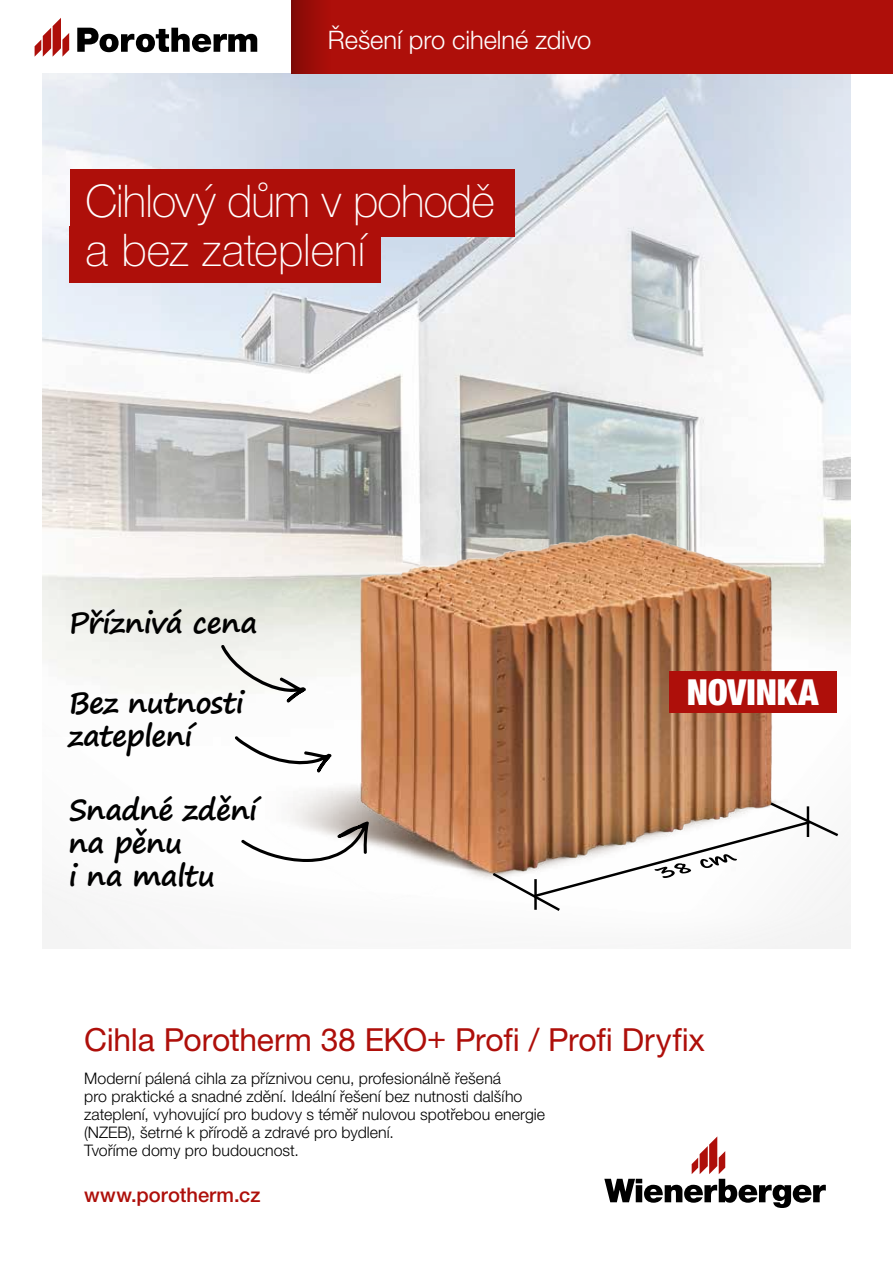
<style>
.page{position:relative;width:893px;height:1263px;background:#fff}
.page>*{position:absolute;margin:0;border:0;box-sizing:border-box;transform-origin:0 0}
.t1{font:100 45px/48.4px "Helvetica Neue LT Pro";letter-spacing:-.015em;color:#fff}
.t2{font:900 condensed 36px "Helvetica Neue LT Pro";letter-spacing:-.005em;color:#fff}
.t3{font:31.8px "Helvetica Neue LT Pro";letter-spacing:-.01em;color:#ae0f0a}
.t4{font:700 28.95px/33.2px "Segoe Print";letter-spacing:-.02em;color:#000}
.t5{font:300 25.5px "Helvetica Neue LT Pro";letter-spacing:-.005em;color:#fff}
.t6{font:500 20.1px "Helvetica Neue LT Pro";color:#ae0f0a}
.t7{font:300 15.9px/18px "Helvetica Neue LT Pro";letter-spacing:.005em;color:#000}
</style>
<div class="page">
<img style="left:42px;top:73px;width:809px;height:875px">
<img style="left:266px;top:429px;width:585px;height:520px">
<svg style="left:490px;top:800px;width:351px;height:113px"></svg>
<hr style="left:534px;top:879px;width:3px;height:31px;background:#000">
<hr style="left:807px;top:806px;width:2px;height:31px;background:#000">
<svg style="left:240px;top:821px;width:129px;height:41px"></svg>
<svg style="left:221px;top:645px;width:85px;height:58px"></svg>
<svg style="left:235px;top:736px;width:97px;height:37px"></svg>
<svg style="left:604px;top:1136px;width:222px;height:72px"></svg>
<div style="left:292px;top:0;width:601px;height:73px;background:#ae0f0a"></div>
<div style="left:292px;top:0;width:38px;height:73px;background:linear-gradient(to right,#820b07,#ac0e09)"></div>
<svg style="left:35px;top:18px;width:34px;height:39px"></svg>
<svg style="left:77px;top:28px;width:180px;height:24px"></svg>
<div style="left:70px;top:169px;width:444px;height:68px;background:#ae0f0a"></div>
<div style="left:70px;top:226px;width:311px;height:57px;background:#ae0f0a"></div>
<div style="left:669px;top:671px;width:167px;height:42px;background:#ae0f0a"></div>
<h3 class="t5" style="left:328px;top:25px;width:265px">Řešení pro cihelné zdivo</h3>
<h1 class="t1" style="left:86px;top:177px;width:411px">Cihlový dům v pohodě a bez zateplení</h1>
<h3 class="t4" style="left:69px;top:605px;width:190px">Příznivá cena</h3>
<h3 class="t4" style="left:69px;top:685px;width:177px">Bez nutnosti zateplení</h3>
<h3 class="t4" style="left:69px;top:792px;width:190px">Snadné zdění na pěnu<br>i na maltu</h3>
<h2 class="t2" style="left:687px;top:670px;width:133px">NOVINKA</h2>
<h3 class="t3" style="left:84px;top:1021px;width:622px">Cihla Porotherm 38 EKO+ Profi / Profi Dryfix</h3>
<p class="t7" style="left:84px;top:1069px;width:463px">Moderní pálená cihla za příznivou cenu, profesionálně řešená<br>pro praktické a snadné zdění. Ideální řešení bez nutnosti dalšího zateplení, vyhovující pro budovy s téměř nulovou spotřebou energie (NZEB), šetrné k přírodě a zdravé pro bydlení.<br>Tvoříme domy pro budoucnost.</p>
<p class="t6" style="left:84px;top:1183px;width:178px">www.porotherm.cz</p>
</div>
